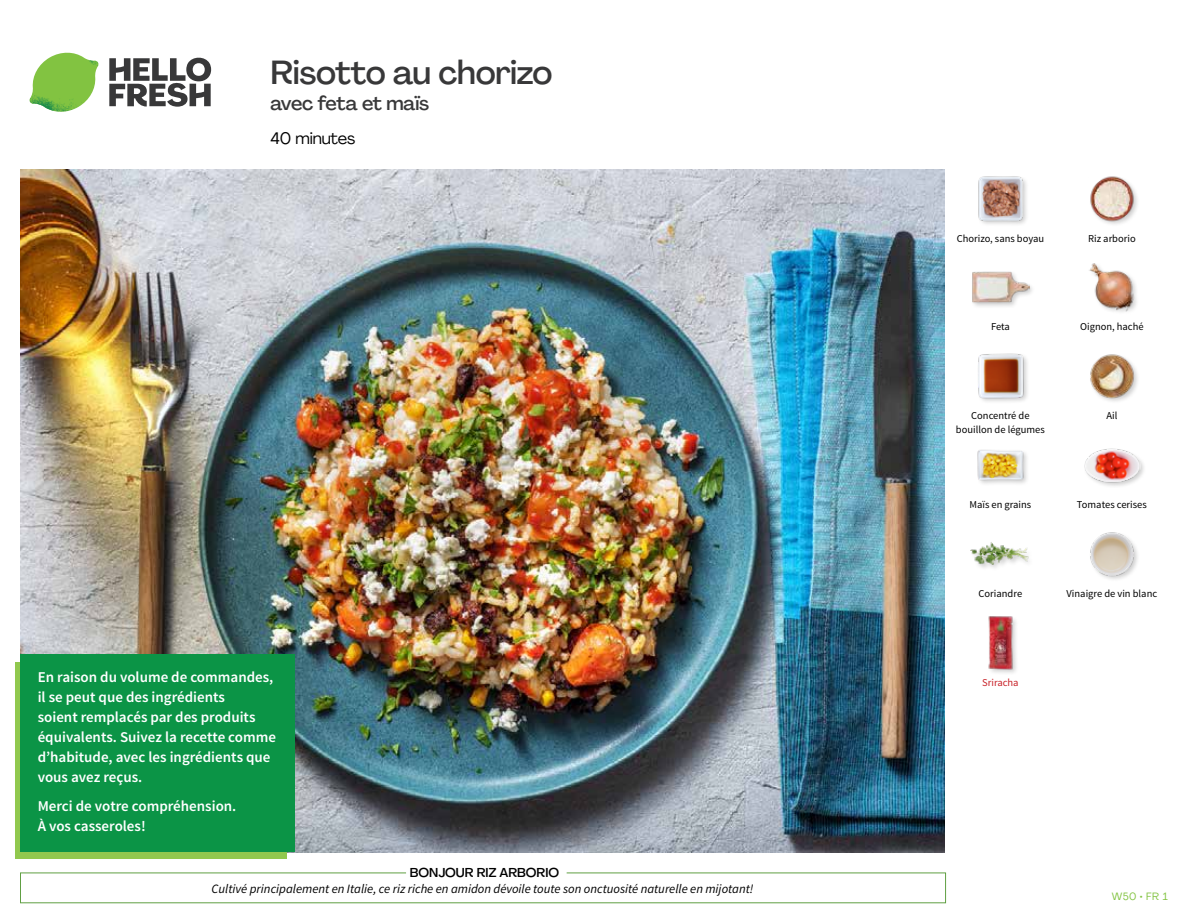
<style>
.page{position:relative;width:1188px;height:918px;background:#fff}
.page>*{position:absolute;margin:0;border:0;box-sizing:border-box;transform-origin:0 0}
.t1{font:500 33px "Agrandir";letter-spacing:-.015em;color:#383839}
.t2{font:500 19.5px "Agrandir";letter-spacing:-.02em;color:#383839}
.t3{font:16.5px "Agrandir";letter-spacing:-.01em;color:#000}
.t4{font:600 15px/20px "Source Sans Pro";color:#fff}
.t5{font:italic 12.75px "Source Sans Pro";color:#000}
.t6{font:500 12.75px "Agrandir";color:#000}
.t7{font:10.5px "Source Sans Pro";color:#000}
.t8{font:10.5px "Source Sans Pro";color:#c82027}
.t9{font:10.5px "Agrandir";color:#82c341}
</style>
<div class="page">
<svg style="left:109px;top:57px;width:102px;height:50px"></svg>
<svg style="left:34px;top:53px;width:62px;height:40px"></svg>
<img style="left:67px;top:53px;width:32px;height:26px">
<img style="left:33px;top:75px;width:59px;height:11px">
<img style="left:29px;top:79px;width:61px;height:33px">
<img style="left:65px;top:86px;width:27px;height:25px">
<div style="left:20px;top:873px;width:926px;height:30px;border:1px solid #609f43"></div>
<div style="left:406px;top:865px;width:161px;height:15px;background:#fff"></div>
<img style="left:21px;top:170px;width:924px;height:682px">
<div style="left:988px;top:616px;width:31px;height:59px;background:#000;opacity:.2"></div>
<img style="left:988px;top:616px;width:31px;height:55px">
<img style="left:1090px;top:532px;width:48px;height:48px">
<img style="left:970px;top:542px;width:59px;height:25px">
<div style="left:1083px;top:448px;width:64px;height:41px;background:#000;opacity:.2"></div>
<img style="left:1083px;top:448px;width:58px;height:39px">
<img style="left:977px;top:450px;width:50px;height:34px">
<img style="left:1090px;top:354px;width:48px;height:48px">
<img style="left:978px;top:353px;width:50px;height:49px">
<img style="left:1089px;top:263px;width:48px;height:49px">
<div style="left:971px;top:270px;width:64px;height:40px;background:#000;opacity:.2"></div>
<img style="left:972px;top:270px;width:57px;height:40px">
<img style="left:1090px;top:176px;width:48px;height:48px">
<img style="left:978px;top:176px;width:49px;height:48px">
<div style="left:16px;top:662px;width:271px;height:197px;background:#91c84e"></div>
<div style="left:21px;top:654px;width:274px;height:198px;background:#0b9446"></div>
<h1 class="t1" style="left:271px;top:52px;width:283px">Risotto au chorizo</h1>
<h2 class="t2" style="left:271px;top:91px;width:160px">avec feta et maïs</h2>
<p class="t3" style="left:271px;top:128px;width:86px">40 minutes</p>
<p class="t4" style="left:38px;top:668px;width:240px">En raison du volume de commandes, il se peut que des ingrédients<br>soient remplacés par des produits équivalents. Suivez la recette comme d’habitude, avec les ingrédients que vous avez reçus.</p>
<p class="t4" style="left:38px;top:796px;width:200px">Merci de votre compréhension.<br>À vos casseroles!</p>
<p class="t6" style="left:410px;top:864px;width:151px">BONJOUR RIZ ARBORIO</p>
<p class="t5" style="left:212px;top:881px;width:543px">Cultivé principalement en Italie, ce riz riche en amidon dévoile toute son onctuosité naturelle en mijotant!</p>
<p class="t7" style="left:957px;top:232px;width:89px">Chorizo, sans boyau</p>
<p class="t7" style="left:1088px;top:232px;width:49px">Riz arborio</p>
<p class="t7" style="left:991px;top:320px;width:20px">Feta</p>
<p class="t7" style="left:1080px;top:320px;width:65px">Oignon, haché</p>
<p class="t7" style="left:971px;top:409px;width:60px">Concentré de</p>
<p class="t7" style="left:1106px;top:409px;width:12px">Ail</p>
<p class="t7" style="left:956px;top:423px;width:90px">bouillon de légumes</p>
<p class="t7" style="left:969px;top:498px;width:63px">Maïs en grains</p>
<p class="t7" style="left:1077px;top:498px;width:71px">Tomates cerises</p>
<p class="t7" style="left:979px;top:587px;width:45px">Coriandre</p>
<p class="t7" style="left:1067px;top:587px;width:92px">Vinaigre de vin blanc</p>
<p class="t8" style="left:982px;top:676px;width:38px">Sriracha</p>
<p class="t9" style="left:1112px;top:890px;width:58px">W50 • FR 1</p>
</div>
